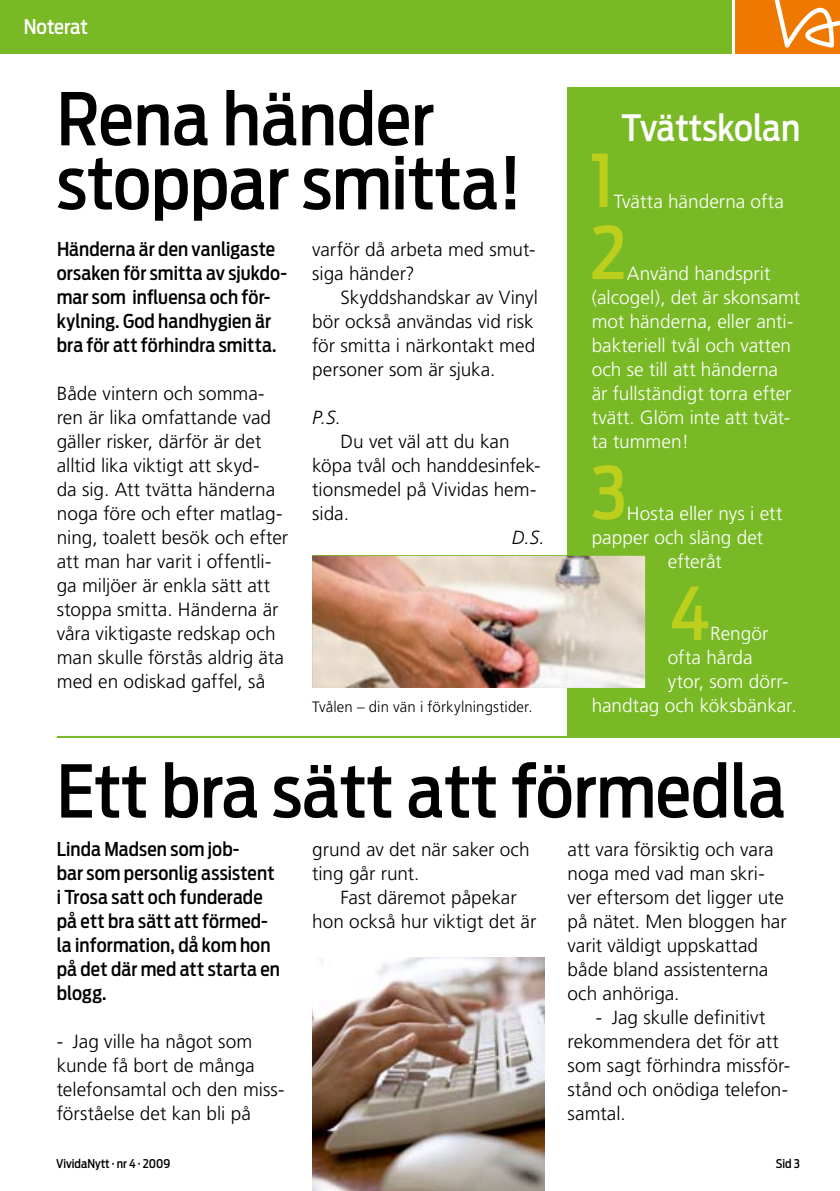
<style>
.page{position:relative;width:840px;height:1191px;background:#fff}
.page>*{position:absolute;margin:0;border:0;box-sizing:border-box;transform-origin:0 0}
.t1{font:500 72px/64px "Antenna Cond";color:#000}
.t2{font:500 72px/72px "Antenna Cond";color:#bbcf1c}
.t3{font:500 36px "Antenna Cond";letter-spacing:-.005em;color:#fff}
.t4{font:500 20px "Antenna Cond";color:#fff}
.t5{font:300 19px/24px "Frutiger";color:#000}
.t6{font:300 19px/24px "Frutiger";color:#fff}
.t7{font:500 19px/24px "Antenna Cond";letter-spacing:.005em;color:#000}
.t8{font:italic 300 19px "Frutiger";color:#000}
.t9{font:300 15px "Frutiger";letter-spacing:.01em;color:#000}
.t10{font:500 12px "Antenna Cond";color:#000}
</style>
<div class="page">
<div style="left:0;top:0;width:731px;height:54px;background:#79b925"></div>
<div style="left:735px;top:0;width:104px;height:54px;background:#ef7800"></div>
<svg style="left:774px;top:0;width:65px;height:48px"></svg>
<hr style="left:57px;top:736px;width:782px;height:2px;background:#79b925">
<img style="left:312px;top:957px;width:232px;height:234px">
<div style="left:567px;top:88px;width:272px;height:648px;background:#79b925"></div>
<img style="left:312px;top:556px;width:332px;height:132px">
<p class="t4" style="left:24px;top:15px;width:66px">Noterat</p>
<h1 class="t1" style="left:57px;top:87px;width:466px">Rena händer stoppar smitta!</h1>
<p class="t7" style="left:57px;top:237px;width:232px">Händerna är den vanligaste orsaken för smitta av sjukdo&shy;mar som influensa och för&shy;kylning. God handhygien är bra för att förhindra smitta.</p>
<p class="t5" style="left:57px;top:381px;width:233px">Både vintern och somma&shy;ren är lika omfattande vad gäller risker, därför är det alltid lika viktigt att skyd-<br>da sig. Att tvätta händerna noga före och efter matlag&shy;ning, toalett besök och efter att man har varit i offentli&shy;ga miljöer är enkla sätt att stoppa smitta. Händerna är våra viktigaste redskap och man skulle förstås aldrig äta med en odiskad gaffel, så</p>
<p class="t5" style="left:312px;top:237px;width:225px">varför då arbeta med smut&shy;siga händer?</p>
<p class="t5" style="left:312px;top:285px;width:227px;text-indent:28px">Skyddshandskar av Vinyl bör också användas vid risk för smitta i närkontakt med personer som är sjuka.</p>
<p class="t8" style="left:312px;top:406px;width:31px">P.S.</p>
<p class="t5" style="left:312px;top:429px;width:230px;text-indent:28px">Du vet väl att du kan köpa tvål och handdesinfek&shy;tionsmedel på Vividas hem&shy;sida.</p>
<p class="t8" style="left:511px;top:526px;width:34px">D.S.</p>
<p class="t9" style="left:312px;top:698px;width:222px">Tvålen – din vän i förkylningstider.</p>
<h2 class="t3" style="left:621px;top:106px;width:180px">Tvättskolan</h2>
<h1 class="t2" style="left:590px;top:145px;width:38px">1<br>2</h1>
<p class="t6" style="left:613px;top:189px;width:171px">Tvätta händerna ofta</p>
<p class="t6" style="left:591px;top:261px;width:210px;text-indent:35px">Använd handsprit (alcogel), det är skonsamt mot händerna, eller anti&shy;bakteriell tvål och vatten och se till att händerna<br>är fullständigt torra efter tvätt. Glöm inte att tvät&shy;ta tummen!</p>
<h1 class="t2" style="left:590px;top:457px;width:38px">3</h1>
<p class="t6" style="left:626px;top:501px;width:157px">Hosta eller nys i ett</p>
<p class="t6" style="left:591px;top:525px;width:173px">papper och släng det</p>
<p class="t6" style="left:667px;top:549px;width:55px">efteråt</p>
<h1 class="t2" style="left:669px;top:578px;width:42px">4</h1>
<p class="t6" style="left:709px;top:621px;width:60px">Rengör</p>
<p class="t6" style="left:667px;top:645px;width:86px">ofta hårda</p>
<p class="t6" style="left:667px;top:669px;width:120px">ytor, som dörr-</p>
<p class="t6" style="left:591px;top:693px;width:206px">handtag och köksbänkar.</p>
<h1 class="t1" style="left:57px;top:759px;width:730px">Ett bra sätt att förmedla</h1>
<p class="t7" style="left:57px;top:837px;width:225px">Linda Madsen som job-<br>bar som personlig assistent i Trosa satt och funderade på ett bra sätt att förmed&shy;la information, då kom hon på det där med att starta en blogg.</p>
<p class="t5" style="left:57px;top:1029px;width:229px">- Jag ville ha något som kunde få bort de många telefonsamtal och den miss&shy;förståelse det kan bli på</p>
<p class="t5" style="left:567px;top:837px;width:220px">att vara försiktig och vara noga med vad man skri&shy;ver eftersom det ligger ute på nätet. Men bloggen har varit väldigt uppskattad både bland assistenterna och anhöriga.</p>
<p class="t5" style="left:567px;top:1005px;width:224px;text-indent:28px">- Jag skulle definitivt rekommendera det för att som sagt förhindra missför&shy;stånd och onödiga telefon&shy;samtal.</p>
<p class="t5" style="left:312px;top:837px;width:219px">grund av det när saker och ting går runt.</p>
<p class="t5" style="left:312px;top:885px;width:225px;text-align:center">Fast däremot påpekar<br>hon också hur viktigt det är</p>
<p class="t10" style="left:56px;top:1156px;width:115px">VividaNytt · nr 4 · 2009</p>
<p class="t10" style="left:775px;top:1156px;width:26px">Sid 3</p>
</div>
